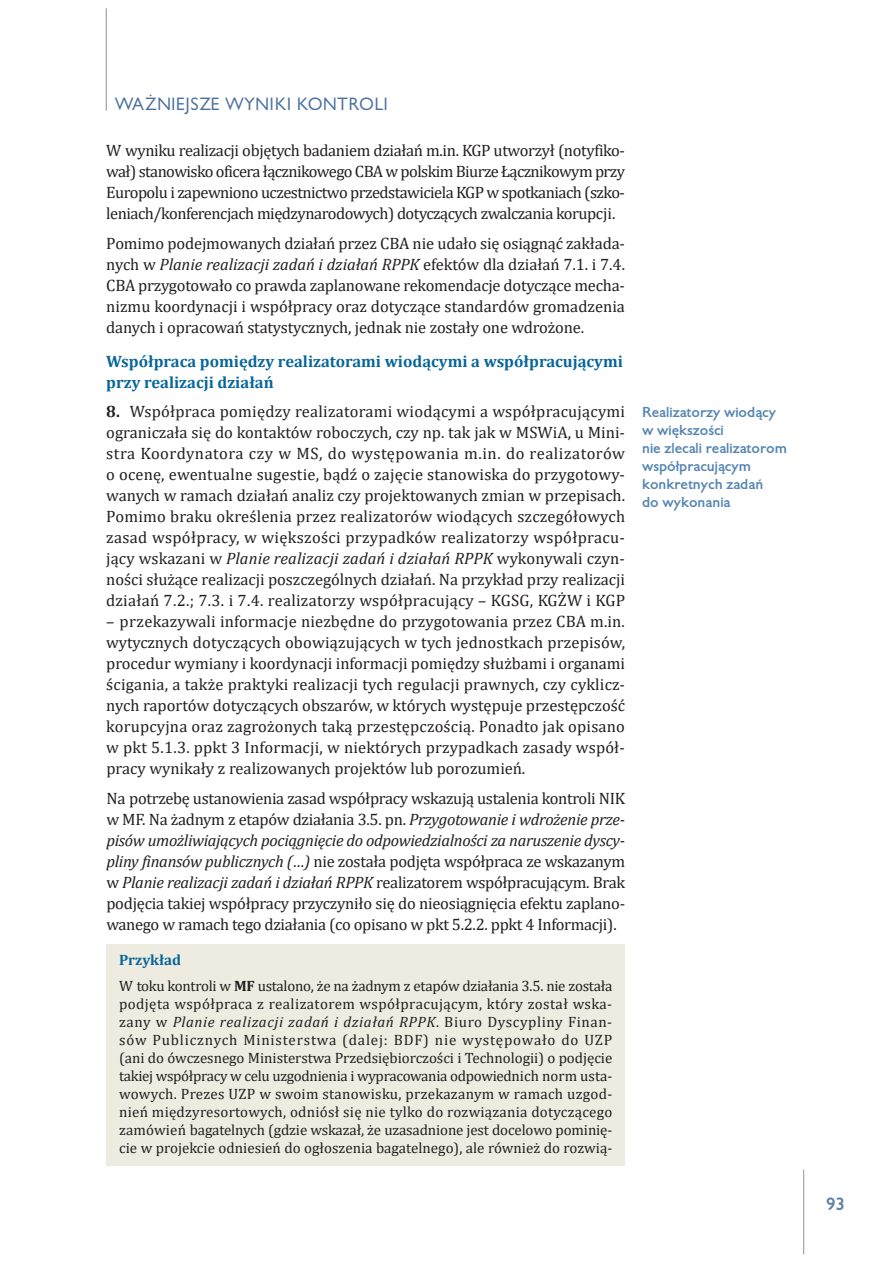
<style>
.page{position:relative;width:893px;height:1263px;background:#fff}
.page>*{position:absolute;margin:0;border:0;box-sizing:border-box;transform-origin:0 0}
.t1{font:16.5px/21px "Cambria";letter-spacing:-.01em;color:#231f20;text-align:justify}
.t2{font:700 16.5px/21px "Cambria";color:#086699}
.t3{font:16.5px "Gilead TTEFN";letter-spacing:.05em;color:#4b709d}
.t4{font:700 16.5px "Gilead TTEFN";color:#5f80a8}
.t5{font:15px/18px "Cambria";letter-spacing:-.02em;color:#231f20}
.t6{font:700 13.5px/18px "Gilead TTEFN";color:#5586b2}
.s1{font-style:italic}
.s2{font-weight:700}
.s3{font-weight:700;color:#086699}
</style>
<div class="page">
<hr style="left:803px;top:1169px;width:1px;height:85px;background:#939598">
<hr style="left:106px;top:9px;width:1px;height:102px;background:#a8a9ad">
<div style="left:106px;top:944px;width:519px;height:32px;background:#eeece1"></div>
<div style="left:106px;top:971px;width:519px;height:194px;background:#eeece1"></div>
<p class="t3" style="left:115px;top:93px;width:275px">WAŻNIEJSZE WYNIKI KONTROLI</p>
<p class="t1" style="left:106px;top:140px;width:520px">W wyniku realizacji objętych badaniem działań m.in. KGP utworzył (notyfiko&shy;wał) stanowisko oficera łącznikowego CBA w polskim Biurze Łącznikowym przy Europolu i zapewniono uczestnictwo przedstawiciela KGP w spotkaniach (szko&shy;leniach/konferencjach międzynarodowych) dotyczących zwalczania korupcji.</p>
<p class="t1" style="left:106px;top:233px;width:520px">Pomimo podejmowanych działań przez CBA nie udało się osiągnąć zakłada&shy;nych w <span class="s1">Planie realizacji zadań i działań RPPK</span> efektów dla działań 7.1. i 7.4.<br>CBA przygotowało co prawda zaplanowane rekomendacje dotyczące mecha&shy;nizmu koordynacji i współpracy oraz dotyczące standardów gromadzenia danych i opracowań statystycznych, jednak nie zostały one wdrożone.</p>
<p class="t2" style="left:106px;top:350px;width:518px">Współpraca pomiędzy realizatorami wiodącymi a współpracującymi przy realizacji działań</p>
<p class="t1" style="left:106px;top:401px;width:520px"><span class="s2">8.</span> Współpraca pomiędzy realizatorami wiodącymi a współpracującymi ograniczała się do kontaktów roboczych, czy np. tak jak w MSWiA, u Mini&shy;stra Koordynatora czy w MS, do występowania m.in. do realizatorów o ocenę, ewentualne sugestie, bądź o zajęcie stanowiska do przygotowy&shy;wanych w ramach działań analiz czy projektowanych zmian w przepisach.<br>Pomimo braku określenia przez realizatorów wiodących szczegółowych zasad współpracy, w większości przypadków realizatorzy współpracu&shy;jący wskazani w <span class="s1">Planie realizacji zadań i działań RPPK</span> wykonywali czyn&shy;ności służące realizacji poszczególnych działań. Na przykład przy realizacji działań 7.2.; 7.3. i 7.4. realizatorzy współpracujący – KGSG, KGŻW i KGP</p>
<p class="t1" style="left:106px;top:611px;width:520px">– przekazywali informacje niezbędne do przygotowania przez CBA m.in. wytycznych dotyczących obowiązujących w tych jednostkach przepisów, procedur wymiany i koordynacji informacji pomiędzy służbami i organami ścigania, a także praktyki realizacji tych regulacji prawnych, czy cyklicz&shy;nych raportów dotyczących obszarów, w których występuje przestępczość korupcyjna oraz zagrożonych taką przestępczością. Ponadto jak opisano w pkt 5.1.3. ppkt 3 Informacji, w niektórych przypadkach zasady współ&shy;pracy wynikały z realizowanych projektów lub porozumień.</p>
<p class="t1" style="left:106px;top:788px;width:520px">Na potrzebę ustanowienia zasad współpracy wskazują ustalenia kontroli NIK w MF. Na żadnym z etapów działania 3.5. pn. <span class="s1">Przygotowanie i wdrożenie prze&shy;pisów umożliwiających pociągnięcie do odpowiedzialności za naruszenie dyscy&shy;pliny finansów publicznych (…)</span> nie została podjęta współpraca ze wskazanym w <span class="s1">Planie realizacji zadań i działań RPPK</span> realizatorem współpracującym. Brak podjęcia takiej współpracy przyczyniło się do nieosiągnięcia efektu zaplano&shy;wanego w ramach tego działania (co opisano w pkt 5.2.2. ppkt 4 Informacji).</p>
<p class="t5" style="left:119px;top:946px;width:495px;line-height:26.5px"><span class="s3">Przykład<br></span>W toku kontroli w <span class="s2">MF</span> ustalono, że na żadnym z etapów działania 3.5. nie została</p>
<p class="t5" style="left:119px;top:995px;width:495px;text-align:justify">podjęta współpraca z realizatorem współpracującym, który został wska&shy;zany w <span class="s1">Planie realizacji zadań i działań RPPK</span>. Biuro Dyscypliny Finan&shy;sów Publicznych Ministerstwa (dalej: BDF) nie występowało do UZP (ani do ówczesnego Ministerstwa Przedsiębiorczości i Technologii) o podjęcie takiej współpracy w celu uzgodnienia i wypracowania odpowiednich norm usta&shy;wowych. Prezes UZP w swoim stanowisku, przekazanym w ramach uzgod&shy;nień międzyresortowych, odniósł się nie tylko do rozwiązania dotyczącego zamówień bagatelnych (gdzie wskazał, że uzasadnione jest docelowo pominię&shy;cie w projekcie odniesień do ogłoszenia bagatelnego), ale również do rozwią-</p>
<p class="t6" style="left:642px;top:403px;width:147px">Realizatorzy wiodący w większości<br>nie zlecali realizatorom współpracującym konkretnych zadań<br>do wykonania</p>
<p class="t4" style="left:826px;top:1193px;width:20px">93</p>
</div>
